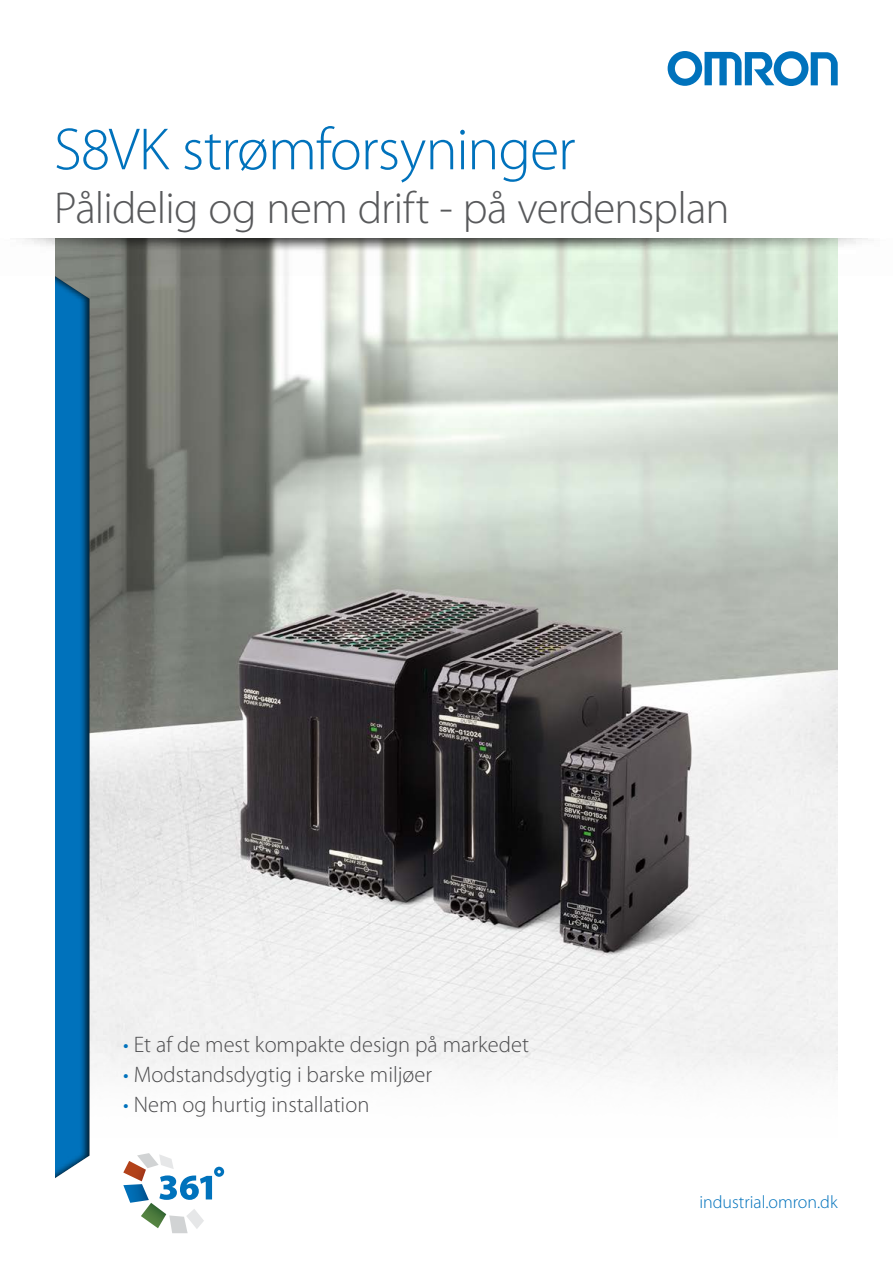
<style>
.page{position:relative;width:893px;height:1263px;background:#fff}
.page>*{position:absolute;margin:0;border:0;box-sizing:border-box;transform-origin:0 0}
.t1{font:300 60px "Myriad Pro";letter-spacing:-.015em;color:#0072bc}
.t2{font:300 45px "Myriad Pro";letter-spacing:-.02em;color:#58595b}
.t3{font:300 22.5px "Myriad Pro";color:#4d4d4f}
.t4{font:300 18px "Myriad Pro";color:#0072bc}
.s1{color:#0072bc}
</style>
<div class="page">
<img style="left:90px;top:276px;width:747px;height:774px">
<img style="left:25px;top:239px;width:843px;height:37px">
<div style="left:55px;top:243px;width:35px;height:959px;background:#000;opacity:.75"></div>
<svg style="left:123px;top:1153px;width:101px;height:80px"></svg>
<svg style="left:668px;top:51px;width:170px;height:35px"></svg>
<h1 class="t1" style="left:54px;top:116px;width:523px">S8VK strømforsyninger</h1>
<h2 class="t2" style="left:54px;top:184px;width:677px">Pålidelig og nem drift - på verdensplan</h2>
<p class="t3" style="left:123px;top:1032px;width:407px"><span class="s1">•</span> Et af de mest kompakte design på markedet</p>
<p class="t3" style="left:123px;top:1062px;width:310px"><span class="s1">•</span> Modstandsdygtig i barske miljøer</p>
<p class="t3" style="left:123px;top:1092px;width:248px"><span class="s1">•</span> Nem og hurtig installation</p>
<p class="t4" style="left:699px;top:1192px;width:140px">industrial.omron.dk</p>
</div>
